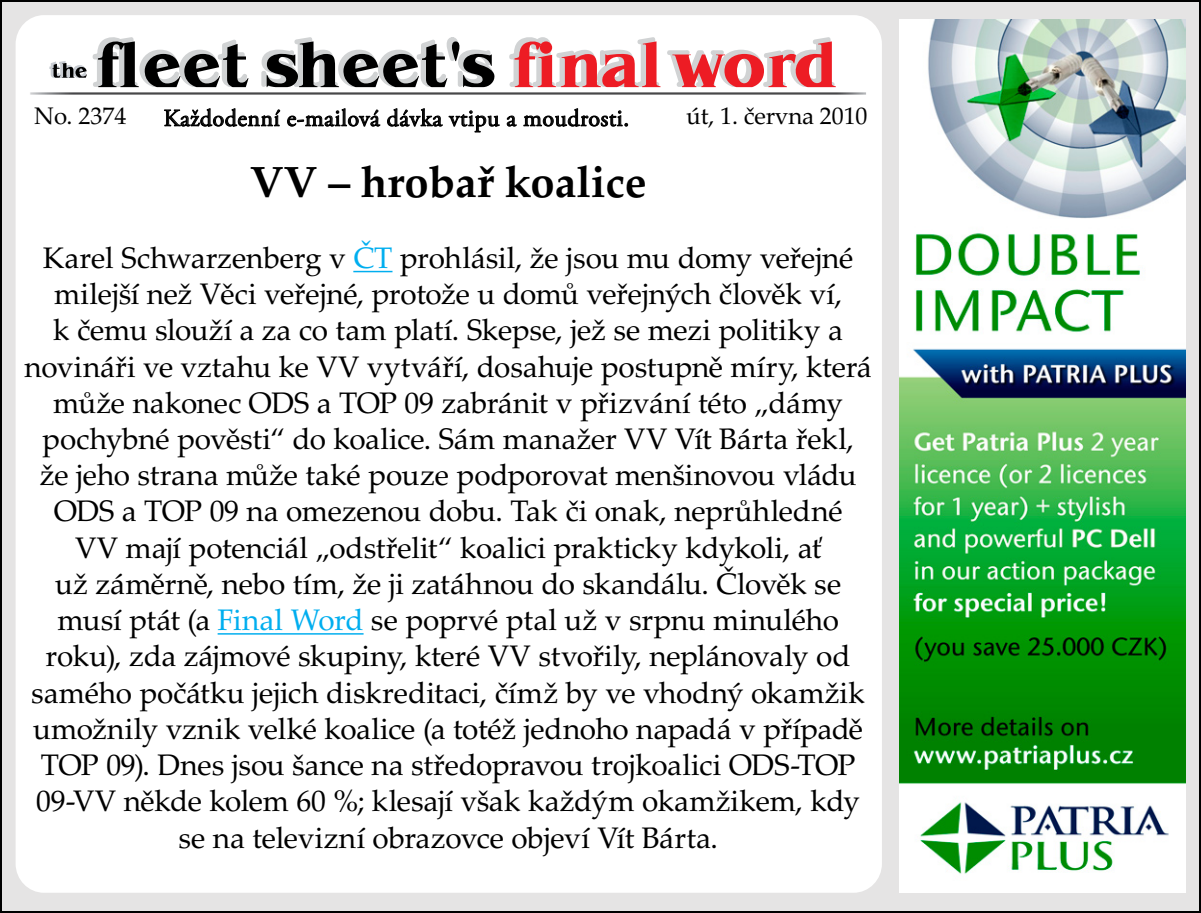
<style>
.page{position:relative;width:1201px;height:913px;background:#fff}
.page>*{position:absolute;margin:0;border:0;box-sizing:border-box;transform-origin:0 0}
.t1{font:700 43.6px "Palatino LTCE";color:#000}
.t2{font:29.8px/36.2px "Palatino LTCE";letter-spacing:-.01em;color:#000;text-align:center}
.t3{font:24px "Adobe Garamond Pro";letter-spacing:.02em;color:#000}
.t4{font:24px "Palatino LTCE";letter-spacing:-.005em;color:#000}
.s1{color:#00aeef}
</style>
<div class="page">
<div style="left:1px;top:1px;width:1198px;height:910px;background:#e5e4e4"></div>
<div style="left:16px;top:15px;width:865px;height:877px;background:#fff;border-radius:29px"></div>
<svg style="left:164px;top:108px;width:116px;height:19px"></svg>
<svg style="left:287px;top:108px;width:93px;height:19px"></svg>
<svg style="left:387px;top:108px;width:55px;height:19px"></svg>
<svg style="left:449px;top:110px;width:50px;height:22px"></svg>
<svg style="left:507px;top:115px;width:9px;height:12px"></svg>
<svg style="left:523px;top:108px;width:104px;height:19px"></svg>
<img style="left:30px;top:92px;width:836px;height:3px">
<svg style="left:49px;top:37px;width:446px;height:50px"></svg>
<svg style="left:509px;top:37px;width:326px;height:50px"></svg>
<img style="left:899px;top:19px;width:286px;height:872px">
<hr style="left:353px;top:271px;width:39px;height:1px;background:#00aeef">
<hr style="left:217px;top:633px;width:146px;height:1px;background:#00aeef">
<p class="t4" style="left:34px;top:102px;width:94px">No. 2374</p>
<p class="t4" style="left:686px;top:102px;width:183px">út, 1. června 2010</p>
<p class="t3" style="left:163px;top:104px;width:467px">Každodenní e-mailová dávka vtipu a moudrosti.</p>
<h1 class="t1" style="left:250px;top:157px;width:398px">VV – hrobař koalice</h1>
<p class="t2" style="left:25px;top:240px;width:848px">Karel Schwarzenberg v <span class="s1">ČT</span> prohlásil, že jsou mu domy veřejné milejší než Věci veřejné, protože u domů veřejných člověk ví,<br>k čemu slouží a za co tam platí. Skepse, jež se mezi politiky a novináři ve vztahu ke VV vytváří, dosahuje postupně míry, která může nakonec ODS a TOP 09 zabránit v přizvání této „dámy pochybné pověsti“ do koalice. Sám manažer VV Vít Bárta řekl, že jeho strana může také pouze podporovat menšinovou vládu ODS a TOP 09 na omezenou dobu. Tak či onak, neprůhledné<br>VV mají potenciál „odstřelit“ koalici prakticky kdykoli, ať<br>už záměrně, nebo tím, že ji zatáhnou do skandálu. Člověk se musí ptát (a <span class="s1">Final Word</span> se poprvé ptal už v srpnu minulého roku), zda zájmové skupiny, které VV stvořily, neplánovaly od samého počátku jejich diskreditaci, čímž by ve vhodný okamžik umožnily vznik velké koalice (a totéž jednoho napadá v případě TOP 09). Dnes jsou šance na středopravou trojkoalici ODS-TOP 09-VV někde kolem 60 %; klesají však každým okamžikem, kdy se na televizní obrazovce objeví Vít Bárta.</p>
</div>
